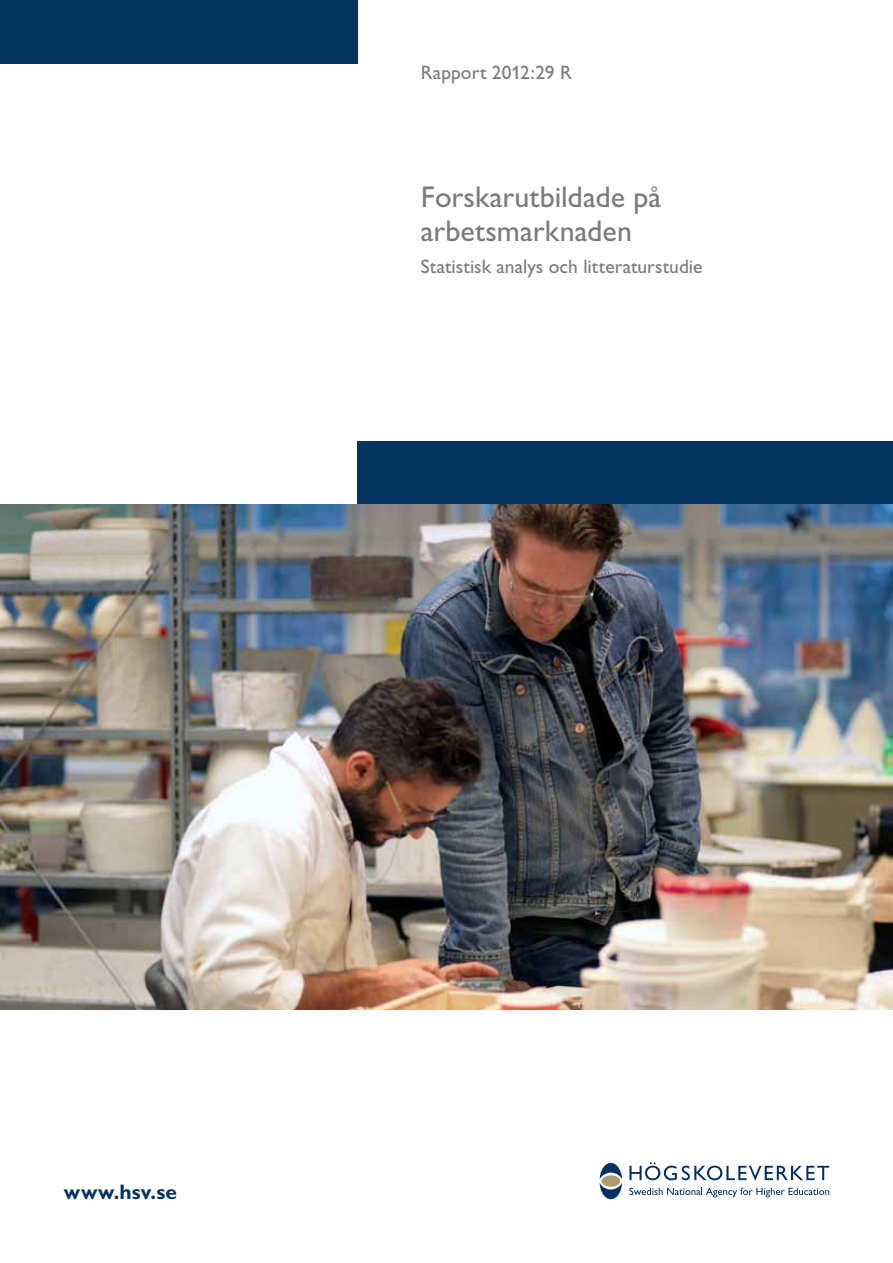
<style>
.page{position:relative;width:893px;height:1263px;background:#fff}
.page>*{position:absolute;margin:0;border:0;box-sizing:border-box;transform-origin:0 0}
.t1{font:30px/34.5px "Gill Alt One";color:#7b7b7a}
.t2{font:700 21px "Gill Alt One";letter-spacing:.01em;color:#00345f}
.t3{font:19.5px "Gill Alt One";color:#7b7b7a}
</style>
<div class="page">
<div style="left:357px;top:441px;width:536px;height:64px;background:#00345f"></div>
<div style="left:0;top:0;width:357px;height:64px;background:#00345f"></div>
<img style="left:0;top:505px;width:893px;height:505px">
<svg style="left:600px;top:1163px;width:22px;height:36px"></svg>
<div style="left:601px;top:1175px;width:19px;height:12px;background:#ab9b70;border-radius:50%"></div>
<svg style="left:629px;top:1162px;width:200px;height:18px"></svg>
<svg style="left:629px;top:1187px;width:200px;height:10px"></svg>
<h1 class="t3" style="left:421px;top:61px;width:152px">Rapport 2012:29 R</h1>
<h1 class="t1" style="left:421px;top:179px;width:242px">Forskarutbildade på arbetsmarknaden</h1>
<h1 class="t3" style="left:421px;top:255px;width:283px">Statistisk analys och litteraturstudie</h1>
<p class="t2" style="left:64px;top:1180px;width:115px">www.hsv.se</p>
</div>
